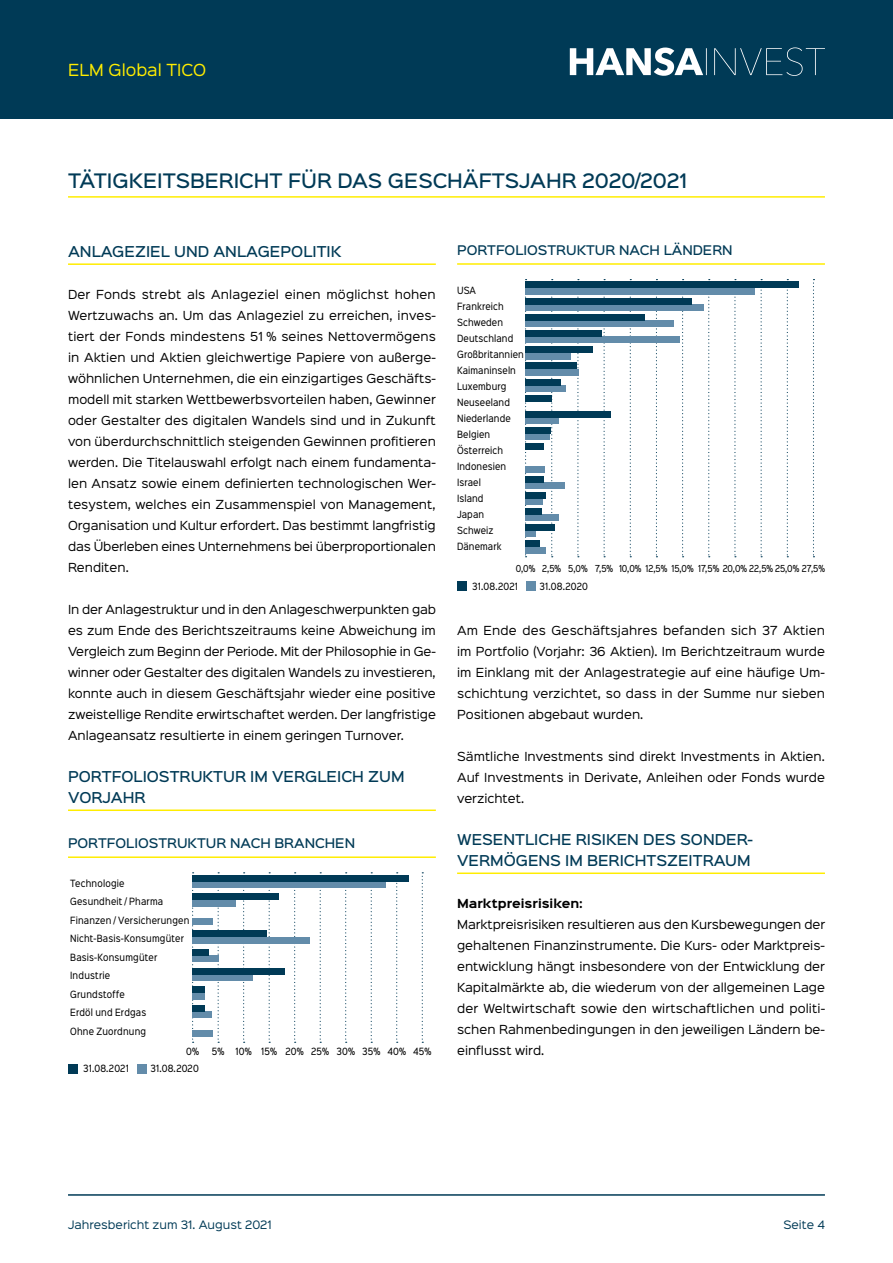
<style>
.page{position:relative;width:893px;height:1263px;background:#fff}
.page>*{position:absolute;margin:0;border:0;box-sizing:border-box;transform-origin:0 0}
.t1{font:500 18px "Sinkin Sans 500";color:#003a56}
.t2{font:15px "Sinkin Sans 400";color:#ffed00}
.t3{font:500 13.5px/21px "Sinkin Sans 500";color:#003a56}
.t4{font:500 12px "Sinkin Sans 500";color:#003a56}
.t5{font:11.25px/21px "Sinkin Sans 400";color:#000;text-align:justify}
.t6{font:700 11.25px "Sinkin Sans 700";color:#000}
.t7{font:10.5px "Sinkin Sans 400";color:#003a56}
.t8{font:9px/16px "Sinkin Sans Narrow W01 400 Rg";letter-spacing:.015em;color:#000}
.t9{font:8.7px "Sinkin Sans Narrow W01 400 Rg";color:#000}
</style>
<div class="page">
<div style="left:0;top:0;width:893px;height:119px;background:#003a56"></div>
<svg style="left:570px;top:47px;width:255px;height:29px"></svg>
<hr style="left:68px;top:1194px;width:757px;height:2px;background:#003a56">
<hr style="left:68px;top:263px;width:368px;height:2px;background:#ffed00">
<hr style="left:68px;top:809px;width:368px;height:2px;background:#ffed00">
<hr style="left:457px;top:872px;width:368px;height:2px;background:#ffed00">
<hr style="left:68px;top:196px;width:757px;height:2px;background:#ffed00">
<svg style="left:525px;top:279px;width:2px;height:278px"></svg>
<svg style="left:813px;top:279px;width:1px;height:278px"></svg>
<svg style="left:603px;top:279px;width:2px;height:278px"></svg>
<svg style="left:656px;top:279px;width:1px;height:278px"></svg>
<svg style="left:761px;top:279px;width:1px;height:278px"></svg>
<svg style="left:551px;top:279px;width:2px;height:278px"></svg>
<svg style="left:787px;top:279px;width:1px;height:278px"></svg>
<svg style="left:577px;top:279px;width:2px;height:278px"></svg>
<svg style="left:630px;top:279px;width:1px;height:278px"></svg>
<svg style="left:708px;top:279px;width:2px;height:278px"></svg>
<svg style="left:734px;top:279px;width:2px;height:278px"></svg>
<svg style="left:682px;top:279px;width:2px;height:278px"></svg>
<div style="left:457px;top:582px;width:10px;height:9px;background:#003a56"></div>
<div style="left:526px;top:582px;width:9px;height:9px;background:#638caa"></div>
<hr style="left:457px;top:263px;width:368px;height:2px;background:#ffed00">
<div style="left:525px;top:288px;width:229px;height:7px;background:#638caa"></div>
<div style="left:525px;top:282px;width:273px;height:6px;background:#003a56"></div>
<div style="left:525px;top:304px;width:179px;height:7px;background:#638caa"></div>
<div style="left:525px;top:298px;width:166px;height:6px;background:#003a56"></div>
<div style="left:525px;top:320px;width:149px;height:7px;background:#638caa"></div>
<div style="left:525px;top:314px;width:120px;height:6px;background:#003a56"></div>
<div style="left:525px;top:337px;width:154px;height:6px;background:#638caa"></div>
<div style="left:525px;top:330px;width:77px;height:7px;background:#003a56"></div>
<div style="left:525px;top:353px;width:46px;height:6px;background:#638caa"></div>
<div style="left:525px;top:346px;width:67px;height:7px;background:#003a56"></div>
<div style="left:525px;top:369px;width:53px;height:6px;background:#638caa"></div>
<div style="left:525px;top:363px;width:51px;height:6px;background:#003a56"></div>
<div style="left:525px;top:385px;width:41px;height:7px;background:#638caa"></div>
<div style="left:525px;top:379px;width:36px;height:6px;background:#003a56"></div>
<div style="left:525px;top:417px;width:33px;height:7px;background:#638caa"></div>
<div style="left:525px;top:411px;width:85px;height:6px;background:#003a56"></div>
<div style="left:525px;top:434px;width:24px;height:6px;background:#638caa"></div>
<div style="left:525px;top:427px;width:25px;height:7px;background:#003a56"></div>
<div style="left:525px;top:443px;width:18px;height:7px;background:#003a56"></div>
<div style="left:525px;top:466px;width:19px;height:6px;background:#638caa"></div>
<div style="left:525px;top:482px;width:39px;height:7px;background:#638caa"></div>
<div style="left:525px;top:476px;width:18px;height:6px;background:#003a56"></div>
<div style="left:525px;top:498px;width:18px;height:7px;background:#638caa"></div>
<div style="left:525px;top:492px;width:21px;height:6px;background:#003a56"></div>
<div style="left:525px;top:514px;width:33px;height:7px;background:#638caa"></div>
<div style="left:525px;top:508px;width:17px;height:6px;background:#003a56"></div>
<div style="left:525px;top:531px;width:11px;height:6px;background:#638caa"></div>
<div style="left:525px;top:524px;width:29px;height:7px;background:#003a56"></div>
<div style="left:525px;top:547px;width:20px;height:6px;background:#638caa"></div>
<div style="left:525px;top:540px;width:14px;height:7px;background:#003a56"></div>
<div style="left:525px;top:395px;width:27px;height:6px;background:#003a56"></div>
<svg style="left:192px;top:872px;width:2px;height:171px"></svg>
<svg style="left:422px;top:872px;width:1px;height:171px"></svg>
<svg style="left:269px;top:872px;width:1px;height:171px"></svg>
<svg style="left:320px;top:872px;width:1px;height:171px"></svg>
<svg style="left:371px;top:872px;width:1px;height:171px"></svg>
<svg style="left:243px;top:872px;width:2px;height:171px"></svg>
<svg style="left:396px;top:872px;width:2px;height:171px"></svg>
<svg style="left:218px;top:872px;width:1px;height:171px"></svg>
<svg style="left:294px;top:872px;width:2px;height:171px"></svg>
<svg style="left:345px;top:872px;width:2px;height:171px"></svg>
<div style="left:68px;top:1064px;width:10px;height:9px;background:#003a56"></div>
<div style="left:137px;top:1064px;width:9px;height:9px;background:#638caa"></div>
<hr style="left:68px;top:856px;width:368px;height:2px;background:#ffed00">
<div style="left:192px;top:1030px;width:20px;height:6px;background:#638caa"></div>
<div style="left:192px;top:900px;width:44px;height:6px;background:#638caa"></div>
<div style="left:192px;top:893px;width:87px;height:7px;background:#003a56"></div>
<div style="left:192px;top:918px;width:20px;height:7px;background:#638caa"></div>
<div style="left:192px;top:937px;width:117px;height:6px;background:#638caa"></div>
<div style="left:192px;top:931px;width:74px;height:6px;background:#003a56"></div>
<div style="left:192px;top:956px;width:27px;height:6px;background:#638caa"></div>
<div style="left:192px;top:949px;width:17px;height:7px;background:#003a56"></div>
<div style="left:192px;top:974px;width:60px;height:7px;background:#638caa"></div>
<div style="left:192px;top:968px;width:92px;height:6px;background:#003a56"></div>
<div style="left:192px;top:993px;width:12px;height:6px;background:#638caa"></div>
<div style="left:192px;top:986px;width:13px;height:7px;background:#003a56"></div>
<div style="left:192px;top:1011px;width:19px;height:7px;background:#638caa"></div>
<div style="left:192px;top:1005px;width:13px;height:6px;background:#003a56"></div>
<div style="left:192px;top:881px;width:194px;height:7px;background:#638caa"></div>
<div style="left:192px;top:875px;width:217px;height:6px;background:#003a56"></div>
<h2 class="t2" style="left:68px;top:57px;width:140px">ELM Global TICO</h2>
<h1 class="t1" style="left:68px;top:165px;width:621px">TÄTIGKEITSBERICHT FÜR DAS GESCHÄFTSJAHR 2020/2021</h1>
<p class="t3" style="left:68px;top:240px;width:275px">ANLAGEZIEL UND ANLAGEPOLITIK</p>
<p class="t5" style="left:68px;top:283px;width:369px">Der Fonds strebt als Anlageziel einen möglichst hohen Wertzuwachs an. Um das Anlageziel zu erreichen, inves&shy;tiert der Fonds mindestens 51 % seines Nettovermögens in Aktien und Aktien gleichwertige Papiere von außerge&shy;wöhnlichen Unternehmen, die ein einzigartiges Geschäfts&shy;modell mit starken Wettbewerbsvorteilen haben, Gewinner oder Gestalter des digitalen Wandels sind und in Zukunft von überdurchschnittlich steigenden Gewinnen profitieren werden. Die Titelauswahl erfolgt nach einem fundamenta&shy;len Ansatz sowie einem definierten technologischen Wer&shy;tesystem, welches ein Zusammenspiel von Management, Organisation und Kultur erfordert. Das bestimmt langfristig das Überleben eines Unternehmens bei überproportionalen Renditen.</p>
<p class="t5" style="left:68px;top:598px;width:369px">In der Anlagestruktur und in den Anlageschwerpunkten gab es zum Ende des Berichtszeitraums keine Abweichung im Vergleich zum Beginn der Periode. Mit der Philosophie in Ge&shy;winner oder Gestalter des digitalen Wandels zu investieren, konnte auch in diesem Geschäftsjahr wieder eine positive zweistellige Rendite erwirtschaftet werden. Der langfristige Anlageansatz resultierte in einem geringen Turnover.</p>
<p class="t3" style="left:68px;top:765px;width:338px">PORTFOLIOSTRUKTUR IM VERGLEICH ZUM<br>VORJAHR</p>
<p class="t4" style="left:68px;top:833px;width:289px">PORTFOLIOSTRUKTUR NACH BRANCHEN</p>
<p class="t8" style="left:70px;top:874px;width:95px;line-height:18.5px">Technologie<br>Gesundheit / Pharma</p>
<p class="t8" style="left:70px;top:911px;width:121px;line-height:18.5px">Finanzen / Versicherungen<br>Nicht-Basis-Konsumgüter<br>Basis-Konsumgüter<br>Industrie<br>Grundstoffe<br>Erdöl und Erdgas<br>Ohne Zuordnung</p>
<p class="t8" style="left:186px;top:1043px;width:15px">0%</p>
<p class="t8" style="left:212px;top:1043px;width:221px">5% 10% 15% 20% 25% 30% 35% 40% 45%</p>
<p class="t8" style="left:83px;top:1060px;width:47px">31.08.2021</p>
<p class="t8" style="left:150px;top:1060px;width:50px">31.08.2020</p>
<p class="t4" style="left:457px;top:240px;width:277px">PORTFOLIOSTRUKTUR NACH LÄNDERN</p>
<p class="t8" style="left:457px;top:282px;width:48px">USA<br>Frankreich</p>
<p class="t8" style="left:457px;top:314px;width:68px">Schweden<br>Deutschland<br>Großbritannien<br>Kaimaninseln<br>Luxemburg<br>Neuseeland<br>Niederlande<br>Belgien<br>Österreich<br>Indonesien<br>Israel<br>Island<br>Japan</p>
<p class="t8" style="left:457px;top:522px;width:38px">Schweiz</p>
<p class="t8" style="left:457px;top:538px;width:46px">Dänemark</p>
<p class="t9" style="left:516px;top:563px;width:21px">0,0%</p>
<p class="t9" style="left:595px;top:563px;width:20px">7,5%</p>
<p class="t9" style="left:645px;top:563px;width:23px">12,5%</p>
<p class="t9" style="left:698px;top:563px;width:128px">17,5% 20,0% 22,5% 25,0% 27,5%</p>
<p class="t8" style="left:472px;top:578px;width:47px">31.08.2021</p>
<p class="t8" style="left:539px;top:578px;width:50px">31.08.2020</p>
<p class="t9" style="left:542px;top:563px;width:47px">2,5% 5,0%</p>
<p class="t9" style="left:619px;top:563px;width:24px">10,0%</p>
<p class="t9" style="left:671px;top:563px;width:24px">15,0%</p>
<p class="t5" style="left:457px;top:619px;width:369px">Am Ende des Geschäftsjahres befanden sich 37 Aktien im Portfolio (Vorjahr: 36 Aktien). Im Berichtzeitraum wurde im Einklang mit der Anlagestrategie auf eine häufige Um&shy;schichtung verzichtet, so dass in der Summe nur sieben Positionen abgebaut wurden.</p>
<p class="t5" style="left:457px;top:745px;width:369px">Sämtliche Investments sind direkt Investments in Aktien.<br>Auf Investments in Derivate, Anleihen oder Fonds wurde verzichtet.</p>
<p class="t3" style="left:457px;top:828px;width:297px">WESENTLICHE RISIKEN DES SONDER-<br>VERMÖGENS IM BERICHTSZEITRAUM</p>
<p class="t6" style="left:457px;top:898px;width:127px">Marktpreisrisiken:</p>
<p class="t5" style="left:457px;top:913px;width:370px">Marktpreisrisiken resultieren aus den Kursbewegungen der gehaltenen Finanzinstrumente. Die Kurs- oder Marktpreis&shy;entwicklung hängt insbesondere von der Entwicklung der Kapitalmärkte ab, die wiederum von der allgemeinen Lage der Weltwirtschaft sowie den wirtschaftlichen und politi&shy;schen Rahmenbedingungen in den jeweiligen Ländern be&shy;einflusst wird.</p>
<p class="t7" style="left:68px;top:1216px;width:205px">Jahresbericht zum 31. August 2021</p>
<p class="t7" style="left:783px;top:1216px;width:43px">Seite 4</p>
</div>
